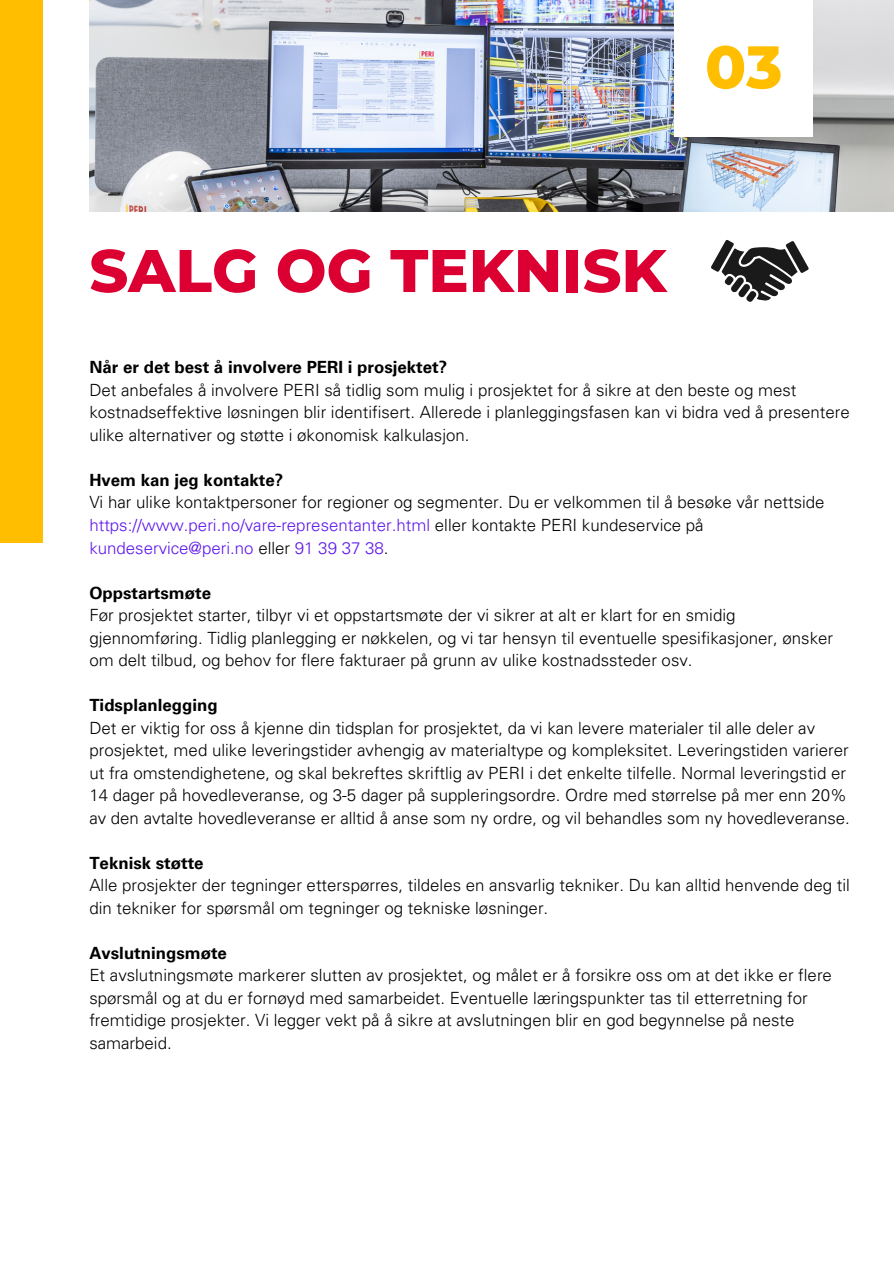
<style>
.page{position:relative;width:894px;height:1264px;background:#fff}
.page>*{position:absolute;margin:0;border:0;box-sizing:border-box;transform-origin:0 0}
.t1{font:800 60px "Montserrat";color:#dc0032}
.t2{font:800 60px "Montserrat";color:#ffbf00}
.t3{font:300 16.8px/22.5px "Univers LT Pro 45";color:#000}
.t4{font:700 16.8px "Univers LT Pro 65";color:#000}
.s1{color:#5e17eb}
</style>
<div class="page">
<img style="left:89px;top:0;width:804px;height:211px">
<div style="left:674px;top:0;width:138px;height:136px;background:#fff"></div>
<div style="left:0;top:0;width:43px;height:542px;background:#ffbf00"></div>
<svg style="left:711px;top:240px;width:97px;height:62px"></svg>
<h1 class="t2" style="left:705px;top:30px;width:79px">03</h1>
<h1 class="t1" style="left:89px;top:234px;width:578px">SALG OG TEKNISK</h1>
<p class="t4" style="left:89px;top:361px;width:359px">Når er det best å involvere PERI i prosjektet?</p>
<p class="t3" style="left:89px;top:381px;width:761px">Det anbefales å involvere PERI så tidlig som mulig i prosjektet for å sikre at den beste og mest kostnadseffektive løsningen blir identifisert. Allerede i planleggingsfasen kan vi bidra ved å presentere ulike alternativer og støtte i økonomisk kalkulasjon.</p>
<p class="t4" style="left:89px;top:474px;width:195px">Hvem kan jeg kontakte?</p>
<p class="t3" style="left:89px;top:493px;width:736px">Vi har ulike kontaktpersoner for regioner og segmenter. Du er velkommen til å besøke vår nettside <span class="s1">https://www.peri.no/vare-representanter.html</span> eller kontakte PERI kundeservice på <span class="s1">kundeservice@peri.no</span> eller <span class="s1">91 39 37 38</span>.</p>
<p class="t4" style="left:89px;top:586px;width:123px">Oppstartsmøte</p>
<p class="t3" style="left:89px;top:606px;width:745px">Før prosjektet starter, tilbyr vi et oppstartsmøte der vi sikrer at alt er klart for en smidig gjennomføring. Tidlig planlegging er nøkkelen, og vi tar hensyn til eventuelle spesifikasjoner, ønsker om delt tilbud, og behov for flere fakturaer på grunn av ulike kostnadssteder osv.</p>
<p class="t4" style="left:89px;top:699px;width:130px">Tidsplanlegging</p>
<p class="t3" style="left:89px;top:718px;width:761px">Det er viktig for oss å kjenne din tidsplan for prosjektet, da vi kan levere materialer til alle deler av prosjektet, med ulike leveringstider avhengig av materialtype og kompleksitet. Leveringstiden varierer ut fra omstendighetene, og skal bekreftes skriftlig av PERI i det enkelte tilfelle. Normal leveringstid er 14 dager på hovedleveranse, og 3-5 dager på suppleringsordre. Ordre med størrelse på mer enn 20% av den avtalte hovedleveranse er alltid å anse som ny ordre, og vil behandles som ny hovedleveranse.</p>
<p class="t4" style="left:89px;top:856px;width:116px">Teknisk støtte</p>
<p class="t3" style="left:89px;top:876px;width:761px">Alle prosjekter der tegninger etterspørres, tildeles en ansvarlig tekniker. Du kan alltid henvende deg til din tekniker for spørsmål om tegninger og tekniske løsninger.</p>
<p class="t4" style="left:89px;top:946px;width:139px">Avslutningsmøte</p>
<p class="t3" style="left:89px;top:966px;width:744px">Et avslutningsmøte markerer slutten av prosjektet, og målet er å forsikre oss om at det ikke er flere spørsmål og at du er fornøyd med samarbeidet. Eventuelle læringspunkter tas til etterretning for fremtidige prosjekter. Vi legger vekt på å sikre at avslutningen blir en god begynnelse på neste samarbeid.</p>
</div>
